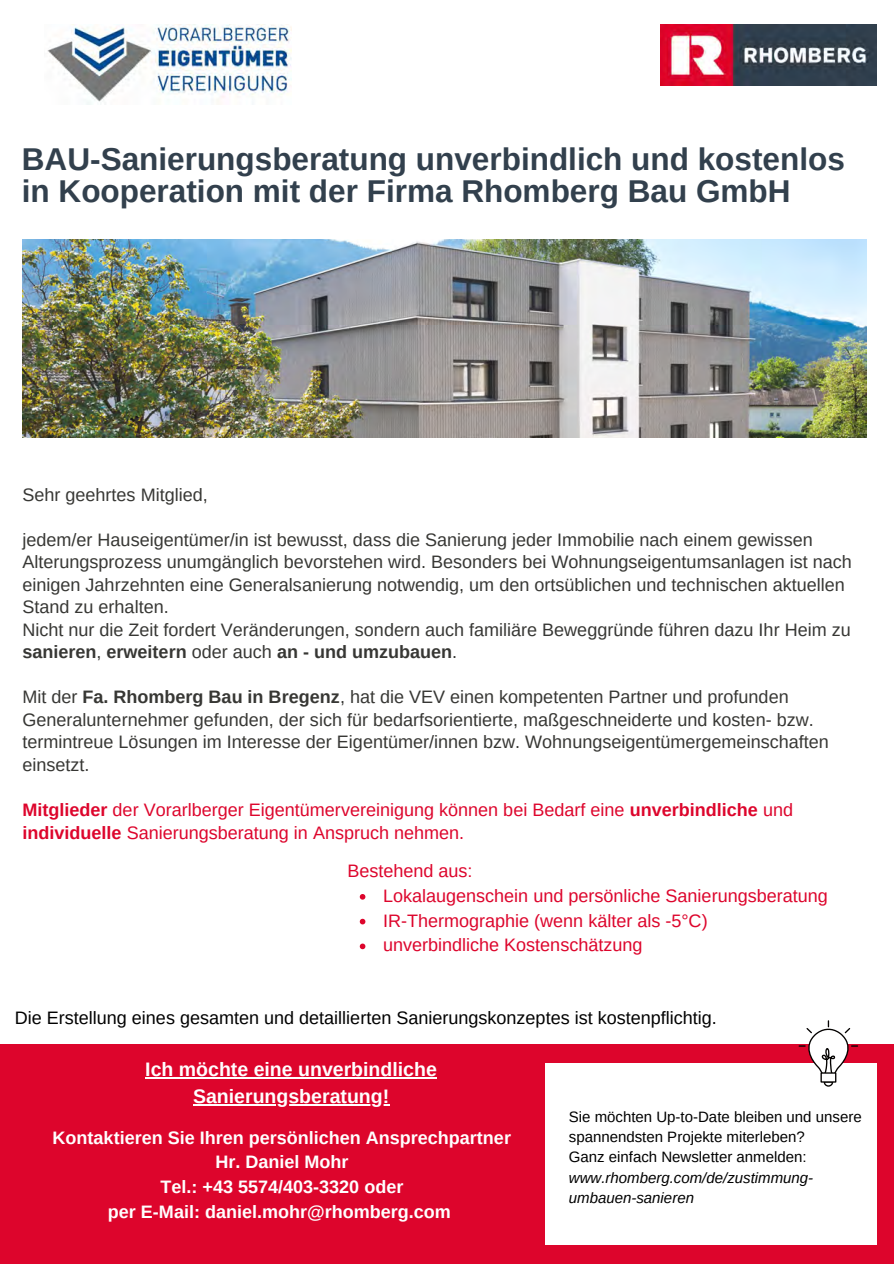
<style>
.page{position:relative;width:894px;height:1264px;background:#fff}
.page>*{position:absolute;margin:0;border:0;box-sizing:border-box;transform-origin:0 0}
.t1{font:700 31.5px/32.7px "Arimo";color:#32404d}
.t2{font:700 19.5px/26.8px "Arimo";color:#fff;text-align:center}
.t3{font:18px/22.5px "Arimo";color:#373734}
.t4{font:18px/22.5px "Arimo";color:#dd052c}
.t5{font:700 18px/24.8px "Arimo";color:#fff;text-align:center}
.t6{font:18px "Arimo";color:#000}
.t7{font:italic 15px/20.2px "Arimo";color:#000}
.t8{font:15px/20.2px "Arimo";color:#000}
.s1{font-weight:700}
.s2{font-style:normal}
</style>
<div class="page">
<img style="left:22px;top:239px;width:844px;height:198px">
<img style="left:660px;top:25px;width:215px;height:60px">
<img style="left:47px;top:25px;width:244px;height:80px">
<div style="left:0;top:1044px;width:893px;height:219px;background:#dd052c"></div>
<div style="left:544px;top:1063px;width:332px;height:181px;background:#fff"></div>
<svg style="left:799px;top:1020px;width:58px;height:66px"></svg>
<div style="left:820px;top:1072px;width:15px;height:9px;background:#fff"></div>
<div style="left:820px;top:1072px;width:16px;height:10px;border:1px solid #040200"></div>
<svg style="left:359px;top:894px;width:6px;height:5px"></svg>
<svg style="left:359px;top:918px;width:6px;height:6px"></svg>
<svg style="left:359px;top:943px;width:6px;height:6px"></svg>
<hr style="left:145px;top:1077px;width:292px;height:1px;background:#fff">
<hr style="left:193px;top:1104px;width:196px;height:1px;background:#fff">
<p class="t1" style="left:22px;top:142px;width:824px">BAU-Sanierungsberatung unverbindlich und kostenlos in Kooperation mit der Firma Rhomberg Bau GmbH</p>
<p class="t3" style="left:22px;top:483px;width:187px">Sehr geehrtes Mitglied,</p>
<p class="t3" style="left:22px;top:528px;width:830px">jedem/er Hauseigentümer/in ist bewusst, dass die Sanierung jeder Immobilie nach einem gewissen Alterungsprozess unumgänglich bevorstehen wird. Besonders bei Wohnungseigentumsanlagen ist nach einigen Jahrzehnten eine Generalsanierung notwendig, um den ortsüblichen und technischen aktuellen Stand zu erhalten.</p>
<p class="t3" style="left:22px;top:618px;width:829px">Nicht nur die Zeit fordert Veränderungen, sondern auch familiäre Beweggründe führen dazu Ihr Heim zu <span class="s1">sanieren</span>, <span class="s1">erweitern</span> oder auch <span class="s1">an - und umzubauen</span>.</p>
<p class="t3" style="left:22px;top:686px;width:807px">Mit der <span class="s1">Fa. Rhomberg Bau in Bregenz</span>, hat die VEV einen kompetenten Partner und profunden Generalunternehmer gefunden, der sich für bedarfsorientierte, maßgeschneiderte und kosten- bzw. termintreue Lösungen im Interesse der Eigentümer/innen bzw. Wohnungseigentümergemeinschaften einsetzt.</p>
<p class="t4" style="left:22px;top:798px;width:771px"><span class="s1">Mitglieder</span> der Vorarlberger Eigentümervereinigung können bei Bedarf eine <span class="s1">unverbindliche</span> und <span class="s1">individuelle</span> Sanierungsberatung in Anspruch nehmen.</p>
<p class="t4" style="left:347px;top:859px;width:127px">Bestehend aus:</p>
<p class="t4" style="left:383px;top:884px;width:446px">Lokalaugenschein und persönliche Sanierungsberatung</p>
<p class="t4" style="left:383px;top:909px;width:326px">IR-Thermographie (wenn kälter als -5°C)</p>
<p class="t4" style="left:383px;top:934px;width:261px">unverbindliche Kostenschätzung</p>
<p class="t6" style="left:15px;top:1007px;width:703px">Die Erstellung eines gesamten und detaillierten Sanierungskonzeptes ist kostenpflichtig.</p>
<p class="t2" style="left:145px;top:1056px;width:293px">Ich möchte eine unverbindliche<br>Sanierungsberatung!</p>
<p class="t5" style="left:53px;top:1124px;width:460px">Kontaktieren Sie Ihren persönlichen Ansprechpartner<br>Hr. Daniel Mohr</p>
<p class="t5" style="left:160px;top:1174px;width:244px">Tel.: +43 5574/403-3320 oder</p>
<p class="t5" style="left:108px;top:1199px;width:344px">per E-Mail: daniel.mohr@rhomberg.com</p>
<p class="t8" style="left:568px;top:1106px;width:294px">Sie möchten Up-to-Date bleiben und unsere spannendsten Projekte miterleben?</p>
<p class="t7" style="left:568px;top:1146px;width:246px"><span class="s2">Ganz einfach Newsletter anmelden: </span>www.rhomberg.com/de/zustimmung&shy;umbauen-sanieren</p>
</div>
